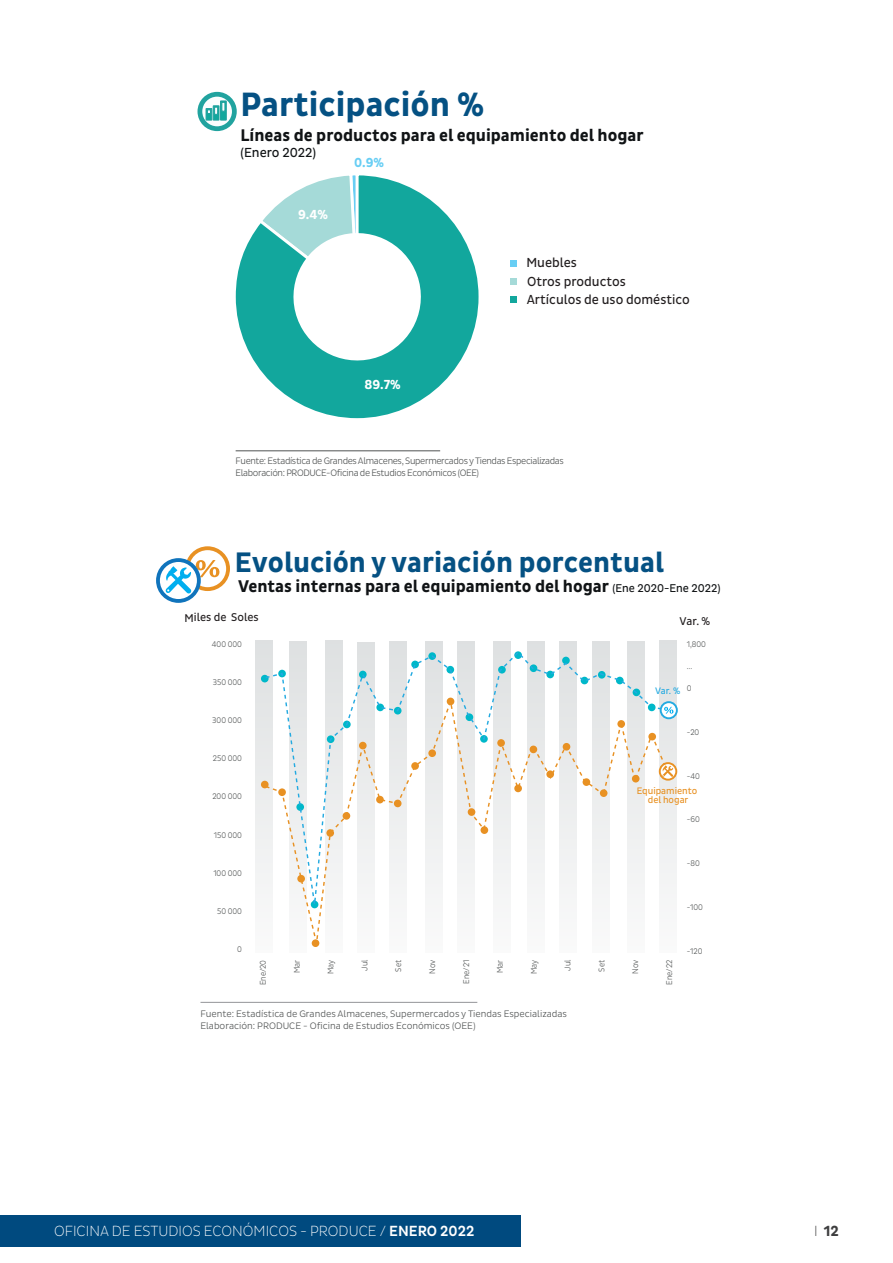
<style>
.page{position:relative;width:893px;height:1263px;background:#fff}
.page>*{position:absolute;margin:0;border:0;box-sizing:border-box;transform-origin:0 0}
.t1{font:700 34.35px "Pluto Sans Cond";color:#055183}
.t2{font:700 28.8px "Pluto Sans Cond";color:#055183}
.t3{font:700 17.25px "Pluto Sans Cond";color:#111416}
.t4{font:700 17.1px "Pluto Sans Cond";color:#111416}
.t5{font:300 15px "Pluto Sans Cond Ex";color:#fff}
.t6{font:700 15px "Pluto Sans Cond";color:#3e3e3f}
.t7{font:13.35px "Pluto Sans Cond";color:#231f20}
.t8{font:13.35px "Pluto Sans Cond";color:#111416}
.t9{font:700 13.35px "Pluto Sans Cond";color:#fff}
.t10{font:700 13.35px "Pluto Sans Cond";color:#68cef4}
.t11{font:11.55px "Pluto Sans Cond";letter-spacing:-.005em;color:#231f20}
.t12{font:300 9.6px/11.6px "Pluto Sans Cond";color:#4f5252}
.t13{font:300 9.6px/11.4px "Pluto Sans Cond";letter-spacing:-.035em;color:#4f5252}
.t14{font:9.6px/8.7px "Pluto Sans Cond";color:#e89123;text-align:center}
.t15{font:9.6px "Pluto Sans Cond";color:#24aae1}
.t16{font:300 8.4px "Pluto Sans Cond";color:#4f5252;scale:.94 1}
.t17{font:300 8.4px "Pluto Sans Cond";color:#4f5252;scale:.92 1}
.s1{font-weight:400;font-size:11.55px}
.s2{font-family:"Pluto Sans Cond";font-weight:500}
.s3{font-family:"Pluto Sans Cond Ex";font-weight:300}
</style>
<div class="page">
<div style="left:0;top:1215px;width:520px;height:32px;background:#004a7f"></div>
<hr style="left:892px;top:1215px;width:1px;height:32px;background:#004a7f">
<svg style="left:187px;top:548px;width:41px;height:41px"></svg>
<div style="left:185px;top:546px;width:45px;height:45px;border:4px solid #e89123;border-radius:50%"></div>
<svg style="left:158px;top:560px;width:41px;height:41px"></svg>
<div style="left:156px;top:558px;width:45px;height:45px;border:4px solid #1074bc;border-radius:50%"></div>
<svg style="left:165px;top:560px;width:54px;height:34px"></svg>
<svg style="left:255px;top:640px;width:423px;height:254px"></svg>
<hr style="left:200px;top:1002px;width:277px;height:1px;background:#939598">
<div style="left:261px;top:781px;width:8px;height:7px;background:#e89123;border-radius:50%"></div>
<div style="left:261px;top:675px;width:8px;height:7px;background:#00b8c9;border-radius:50%"></div>
<div style="left:312px;top:939px;width:7px;height:8px;background:#e89123;border-radius:50%"></div>
<svg style="left:264px;top:650px;width:406px;height:266px"></svg>
<svg style="left:661px;top:702px;width:16px;height:16px"></svg>
<div style="left:660px;top:701px;width:18px;height:18px;border:2px solid #24aae1;border-radius:50%"></div>
<svg style="left:664px;top:707px;width:9px;height:7px"></svg>
<svg style="left:660px;top:763px;width:16px;height:17px"></svg>
<div style="left:659px;top:762px;width:18px;height:19px;border:2px solid #e89123;border-radius:50%"></div>
<svg style="left:602px;top:722px;width:71px;height:73px"></svg>
<div style="left:648px;top:733px;width:8px;height:7px;background:#e89123;border-radius:50%"></div>
<div style="left:632px;top:775px;width:7px;height:7px;background:#e89123;border-radius:50%"></div>
<div style="left:648px;top:704px;width:7px;height:7px;background:#00b8c9;border-radius:50%"></div>
<svg style="left:235px;top:199px;width:244px;height:220px"></svg>
<svg style="left:256px;top:175px;width:174px;height:194px"></svg>
<svg style="left:200px;top:94px;width:34px;height:35px"></svg>
<div style="left:197px;top:92px;width:40px;height:39px;border:5px solid #21a39f;border-radius:50%"></div>
<svg style="left:205px;top:100px;width:22px;height:21px"></svg>
<div style="left:511px;top:260px;width:6px;height:7px;background:#68cef4"></div>
<svg style="left:511px;top:278px;width:6px;height:6px"></svg>
<div style="left:511px;top:296px;width:6px;height:7px;background:#12a79d"></div>
<hr style="left:236px;top:451px;width:204px;height:1px;background:#4f5252">
<p class="t1" style="left:240px;top:85px;width:246px">Participación %</p>
<p class="t4" style="left:240px;top:125px;width:405px">Líneas de productos para el equipamiento del hogar</p>
<p class="t8" style="left:240px;top:145px;width:77px">(Enero 2022)</p>
<p class="t10" style="left:354px;top:155px;width:32px">0.9%</p>
<p class="t9" style="left:298px;top:207px;width:31px">9.4%</p>
<p class="t9" style="left:365px;top:377px;width:38px">89.7%</p>
<p class="t7" style="left:526px;top:255px;width:52px">Muebles</p>
<p class="t7" style="left:527px;top:274px;width:100px">Otros productos</p>
<p class="t7" style="left:527px;top:292px;width:165px">Artículos de uso doméstico</p>
<p class="t13" style="left:236px;top:455px;width:330px">Fuente: Estadística de Grandes Almacenes, Supermercados y Tiendas Especializadas<br>Elaboración: PRODUCE-Oficina de Estudios Económicos (OEE)</p>
<p class="t2" style="left:235px;top:546px;width:431px">Evolución y variación porcentual</p>
<p class="t3" style="left:238px;top:576px;width:484px">Ventas internas para el equipamiento del hogar <span class="s1">(Ene 2020-Ene 2022)</span></p>
<p class="t11" style="left:185px;top:611px;width:76px">Miles de Soles</p>
<p class="t11" style="left:680px;top:614px;width:32px">Var. %</p>
<p class="t16" style="left:212px;top:639px;width:34px">400 000</p>
<p class="t16" style="left:213px;top:678px;width:33px">350 000</p>
<p class="t16" style="left:212px;top:716px;width:33px">300 000</p>
<p class="t16" style="left:213px;top:754px;width:33px">250 000</p>
<p class="t16" style="left:212px;top:792px;width:33px">200 000</p>
<p class="t16" style="left:214px;top:830px;width:31px">150 000</p>
<p class="t16" style="left:213px;top:868px;width:32px">100 000</p>
<p class="t16" style="left:217px;top:906px;width:28px">50 000</p>
<p class="t16" style="left:237px;top:944px;width:7px">0</p>
<p class="t16" style="left:687px;top:639px;width:22px">1,800</p>
<p class="t16" style="left:687px;top:661px;width:7px">...</p>
<p class="t16" style="left:687px;top:683px;width:7px">0</p>
<p class="t16" style="left:687px;top:727px;width:15px">-20</p>
<p class="t16" style="left:687px;top:771px;width:16px">-40</p>
<p class="t16" style="left:687px;top:815px;width:15px">-60</p>
<p class="t16" style="left:687px;top:859px;width:15px">-80</p>
<p class="t16" style="left:687px;top:902px;width:19px">-100</p>
<p class="t16" style="left:687px;top:946px;width:18px">-120</p>
<p class="t15" style="left:655px;top:685px;width:27px">Var. %</p>
<p class="t14" style="left:637px;top:787px;width:62px">Equipamiento del hogar</p>
<p class="t17" style="left:258px;top:985px;width:29px;rotate:-90deg">Ene/20</p>
<p class="t17" style="left:292px;top:973px;width:16px;rotate:-90deg">Mar</p>
<p class="t17" style="left:326px;top:974px;width:17px;rotate:-90deg">May</p>
<p class="t17" style="left:360px;top:971px;width:13px;rotate:-90deg">Jul</p>
<p class="t17" style="left:394px;top:971px;width:14px;rotate:-90deg">Set</p>
<p class="t17" style="left:428px;top:974px;width:17px;rotate:-90deg">Nov</p>
<p class="t17" style="left:461px;top:984px;width:28px;rotate:-90deg">Ene/21</p>
<p class="t17" style="left:495px;top:973px;width:16px;rotate:-90deg">Mar</p>
<p class="t17" style="left:529px;top:974px;width:17px;rotate:-90deg">May</p>
<p class="t17" style="left:563px;top:971px;width:13px;rotate:-90deg">Jul</p>
<p class="t17" style="left:597px;top:971px;width:14px;rotate:-90deg">Set</p>
<p class="t17" style="left:631px;top:974px;width:17px;rotate:-90deg">Nov</p>
<p class="t17" style="left:664px;top:985px;width:29px;rotate:-90deg">Ene/22</p>
<p class="t12" style="left:200px;top:1008px;width:368px">Fuente: Estadística de Grandes Almacenes, Supermercados y Tiendas Especializadas<br>Elaboración: PRODUCE - Oficina de Estudios Económicos (OEE)</p>
<h3 class="t5" style="left:54px;top:1222px;width:422px">OFICINA DE ESTUDIOS ECONÓMICOS - PRODUCE / <span class="s2">ENERO 2022</span></h3>
<h3 class="t6" style="left:814px;top:1222px;width:26px"><span class="s3">I</span> 12</h3>
</div>
